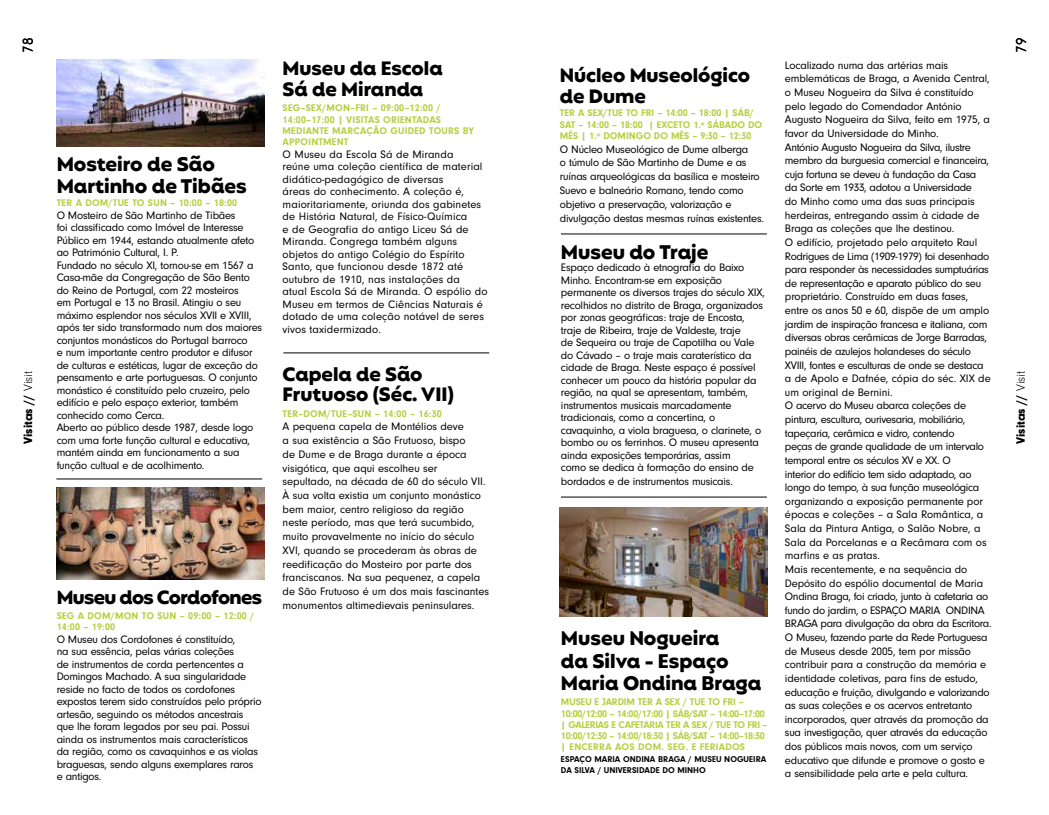
<style>
.page{position:relative;width:1049px;height:815px;background:#fff}
.page>*{position:absolute;margin:0;border:0;box-sizing:border-box;transform-origin:0 0}
.t1{font:900 20px/22.5px "Mangueira";color:#000}
.t2{font:900 19.62px/21.2px "Mangueira";color:#000}
.t3{font:900 19.38px "Mangueira";letter-spacing:-.03em;color:#000}
.t4{font:15px "Neuzeit Gro";color:#000}
.t5{font:900 12.5px "Neuzeit Gro";color:#000}
.t6{font:11.25px/13.6px "Neuzeit Gro";letter-spacing:-.02em;color:#000}
.t7{font:11.25px/12.5px "Neuzeit Gro";letter-spacing:.01em;color:#000}
.t8{font:11.25px/13.8px "Neuzeit Gro";color:#000}
.t9{font:700 10px/11.2px "Neuzeit Gro";letter-spacing:.005em;color:#b6ce3e}
.t10{font:700 10px/11.2px "Neuzeit Gro";letter-spacing:-.03em;color:#b6ce3e}
.t11{font:700 8.75px/11.2px "Neuzeit Gro";color:#000}
.s1{font-weight:300}
</style>
<div class="page">
<hr style="left:56px;top:479px;width:206px;height:1px;background:#000">
<img style="left:57px;top:488px;width:207px;height:92px">
<img style="left:57px;top:59px;width:207px;height:87px">
<hr style="left:283px;top:353px;width:206px;height:1px;background:#000">
<hr style="left:561px;top:497px;width:206px;height:1px;background:#000">
<hr style="left:561px;top:234px;width:206px;height:1px;background:#000">
<img style="left:560px;top:508px;width:207px;height:109px">
<h3 class="t4" style="left:20px;top:53px;width:16px;rotate:-90deg">78</h3>
<p class="t5" style="left:21px;top:444px;width:75px;rotate:-90deg">Visitas // <span class="s1">Visit</span></p>
<h1 class="t1" style="left:57px;top:156px;width:192px;line-height:21.2px">Mosteiro de São<br>Martinho de Tibães</h1>
<p class="t9" style="left:57px;top:198px;width:182px">TER A DOM/TUE TO SUN – 10:00 – 18:00</p>
<p class="t6" style="left:57px;top:209px;width:207px;line-height:12.5px">O Mosteiro de São Martinho de Tibães<br>foi classificado como Imóvel de Interesse Público em 1944, estando atualmente afeto ao Património Cultural, I. P.<br>Fundado no século XI, tornou-se em 1567 a Casa-mãe da Congregação de São Bento do Reino de Portugal, com 22 mosteiros<br>em Portugal e 13 no Brasil. Atingiu o seu máximo esplendor nos séculos XVII e XVIII, após ter sido transformado num dos maiores conjuntos monásticos do Portugal barroco<br>e num importante centro produtor e difusor de culturas e estéticas, lugar de exceção do pensamento e arte portuguesas. O conjunto monástico é constituído pelo cruzeiro, pelo edifício e pelo espaço exterior, também conhecido como Cerca.<br>Aberto ao público desde 1987, desde logo com uma forte função cultural e educativa, mantém ainda em funcionamento a sua função cultual e de acolhimento.</p>
<h3 class="t3" style="left:57px;top:585px;width:207px">Museu dos Cordofones</h3>
<p class="t9" style="left:57px;top:610px;width:199px">SEG A DOM/MON TO SUN – 09:00 – 12:00 /<br>14:00 – 19:00</p>
<p class="t6" style="left:57px;top:633px;width:206px;line-height:12.5px">O Museu dos Cordofones é constituído,<br>na sua essência, pelas várias coleções<br>de instrumentos de corda pertencentes a Domingos Machado. A sua singularidade reside no facto de todos os cordofones expostos terem sido construídos pelo próprio artesão, seguindo os métodos ancestrais que lhe foram legados por seu pai. Possui ainda os instrumentos mais característicos da região, como os cavaquinhos e as violas braguesas, sendo alguns exemplares raros e antigos.</p>
<h2 class="t2" style="left:283px;top:60px;width:162px">Museu da Escola<br>Sá de Miranda</h2>
<p class="t9" style="left:283px;top:103px;width:193px">SEG–SEX/MON–FRI – 09:00–12:00 /<br>14:00–17:00 | VISITAS ORIENTADAS<br>MEDIANTE MARCAÇÃO GUIDED TOURS BY<br>APPOINTMENT</p>
<p class="t7" style="left:283px;top:148px;width:207px">O Museu da Escola Sá de Miranda<br>reúne uma coleção científica de material didático‑pedagógico de diversas<br>áreas do conhecimento. A coleção é, maioritariamente, oriunda dos gabinetes de História Natural, de Físico‑Química<br>e de Geografia do antigo Liceu Sá de Miranda. Congrega também alguns objetos do antigo Colégio do Espírito Santo, que funcionou desde 1872 até outubro de 1910, nas instalações da<br>atual Escola Sá de Miranda. O espólio do Museu em termos de Ciências Naturais é dotado de uma coleção notável de seres vivos taxidermizado.</p>
<h2 class="t2" style="left:283px;top:366px;width:173px;line-height:20px">Capela de São<br>Frutuoso (Séc. VII)</h2>
<p class="t9" style="left:283px;top:408px;width:161px">TER–DOM/TUE–SUN – 14:00 – 16:30</p>
<p class="t8" style="left:283px;top:420px;width:208px">A pequena capela de Montélios deve<br>a sua existência a São Frutuoso, bispo<br>de Dume e de Braga durante a época visigótica, que aqui escolheu ser sepultado, na década de 60 do século VII.<br>À sua volta existia um conjunto monástico bem maior, centro religioso da região neste período, mas que terá sucumbido, muito provavelmente no início do século XVI, quando se procederam às obras de reedificação do Mosteiro por parte dos franciscanos. Na sua pequenez, a capela de São Frutuoso é um dos mais fascinantes monumentos altimedievais peninsulares.</p>
<h2 class="t2" style="left:560px;top:66px;width:192px">Núcleo Museológico de Dume</h2>
<p class="t9" style="left:560px;top:108px;width:204px">TER A SEX/TUE TO FRI – 14:00 – 18:00 | SÁB/<br>SAT – 14:00 – 18:00 | EXCETO 1.º SÁBADO DO<br>MÊS | 1.º DOMINGO DO MÊS – 9:30 – 12:30</p>
<p class="t6" style="left:560px;top:142px;width:206px">O Núcleo Museológico de Dume alberga<br>o túmulo de São Martinho de Dume e as ruínas arqueológicas da basílica e mosteiro Suevo e balneário Romano, tendo como objetivo a preservação, valorização e divulgação destas mesmas ruínas existentes.</p>
<h1 class="t1" style="left:561px;top:243px;width:149px">Museu do Traje</h1>
<p class="t6" style="left:561px;top:262px;width:206px;line-height:12.5px">Espaço dedicado à etnografia do Baixo Minho. Encontram‑se em exposição permanente os diversos trajes do século XIX, recolhidos no distrito de Braga, organizados por zonas geográficas: traje de Encosta, traje de Ribeira, traje de Valdeste, traje<br>de Sequeira ou traje de Capotilha ou Vale do Cávado – o traje mais caraterístico da cidade de Braga. Neste espaço é possível conhecer um pouco da história popular da região, na qual se apresentam, também, instrumentos musicais marcadamente tradicionais, como a concertina, o cavaquinho, a viola braguesa, o clarinete, o bombo ou os ferrinhos. O museu apresenta ainda exposições temporárias, assim<br>como se dedica à formação do ensino de</p>
<p class="t6" style="left:561px;top:475px;width:173px">bordados e de instrumentos musicais.</p>
<h1 class="t1" style="left:561px;top:629px;width:202px">Museu Nogueira<br>da Silva - Espaço<br>Maria Ondina Braga</h1>
<p class="t10" style="left:561px;top:696px;width:208px">MUSEU E JARDIM TER A SEX / TUE TO FRI – 10:00/12:00 – 14:00/17:00 | SÁB/SAT – 14:00–17:00 | GALERIAS E CAFETARIA TER A SEX / TUE TO FRI – 10:00/12:30 – 14:00/18:30 | SÁB/SAT – 14:00–18:30 | ENCERRA AOS DOM. SEG. E FERIADOS</p>
<p class="t11" style="left:561px;top:753px;width:207px">ESPAÇO MARIA ONDINA BRAGA / MUSEU NOGUEIRA<br>DA SILVA / UNIVERSIDADE DO MINHO</p>
<p class="t6" style="left:785px;top:59px;width:208px">Localizado numa das artérias mais emblemáticas de Braga, a Avenida Central, o Museu Nogueira da Silva é constituído pelo legado do Comendador António Augusto Nogueira da Silva, feito em 1975, a favor da Universidade do Minho.<br>António Augusto Nogueira da Silva, ilustre membro da burguesia comercial e financeira, cuja fortuna se deveu à fundação da Casa da Sorte em 1933, adotou a Universidade<br>do Minho como uma das suas principais herdeiras, entregando assim à cidade de Braga as coleções que lhe destinou.<br>O edifício, projetado pelo arquiteto Raul Rodrigues de Lima (1909-1979) foi desenhado para responder às necessidades sumptuárias de representação e aparato público do seu proprietário. Construído em duas fases, entre os anos 50 e 60, dispõe de um amplo jardim de inspiração francesa e italiana, com diversas obras cerâmicas de Jorge Barradas, painéis de azulejos holandeses do século XVIII, fontes e esculturas de onde se destaca a de Apolo e Dafnée, cópia do séc. XIX de um original de Bernini.<br>O acervo do Museu abarca coleções de pintura, escultura, ourivesaria, mobiliário, tapeçaria, cerâmica e vidro, contendo<br>peças de grande qualidade de um intervalo temporal entre os séculos XV e XX. O<br>interior do edifício tem sido adaptado, ao longo do tempo, à sua função museológica organizando a exposição permanente por épocas e coleções – a Sala Romântica, a Sala da Pintura Antiga, o Salão Nobre, a Sala da Porcelanas e a Recâmara com os marfins e as pratas.<br>Mais recentemente, e na sequência do Depósito do espólio documental de Maria Ondina Braga, foi criado, junto à cafetaria ao fundo do jardim, o ESPAÇO MARIA ONDINA BRAGA para divulgação da obra da Escritora.<br>O Museu, fazendo parte da Rede Portuguesa de Museus desde 2005, tem por missão contribuir para a construção da memória e identidade coletivas, para fins de estudo, educação e fruição, divulgando e valorizando as suas coleções e os acervos entretanto incorporados, quer através da promoção da sua investigação, quer através da educação dos públicos mais novos, com um serviço educativo que difunde e promove o gosto e a sensibilidade pela arte e pela cultura.</p>
<h3 class="t4" style="left:1013px;top:53px;width:16px;rotate:-90deg">79</h3>
<p class="t5" style="left:1013px;top:444px;width:75px;rotate:-90deg">Visitas // <span class="s1">Visit</span></p>
</div>
